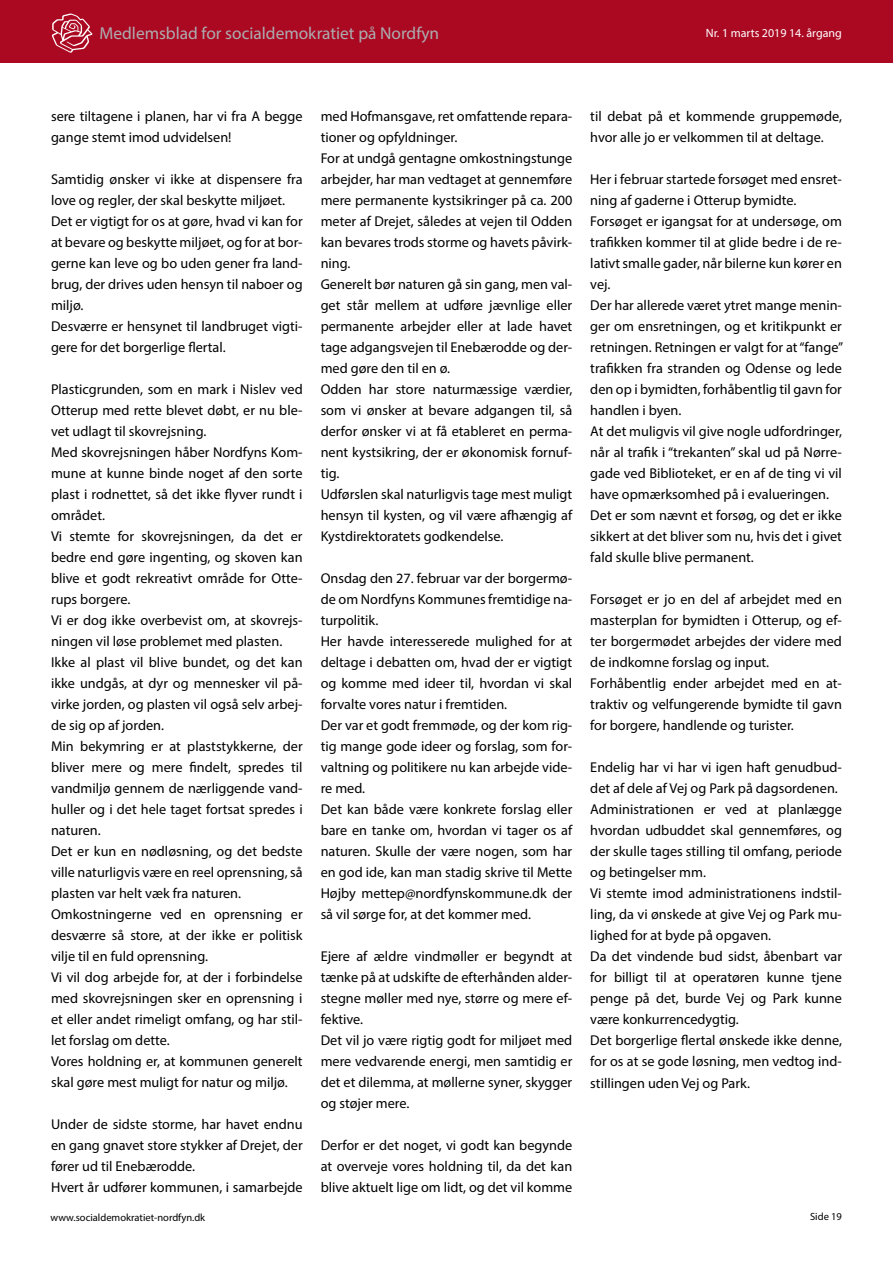
<style>
.page{position:relative;width:893px;height:1263px;background:#fff}
.page>*{position:absolute;margin:0;border:0;box-sizing:border-box;transform-origin:0 0}
.t1{font:17.25px "Myriad Pro";color:#acadb0}
.t2{font:14.25px/21px "Myriad Pro";color:#000}
.t3{font:12px "Myriad Pro";color:#fff}
.t4{font:10.5px "Myriad Pro";color:#000}
</style>
<div class="page">
<div style="left:0;top:0;width:893px;height:62px;background:#ab0822"></div>
<svg style="left:52px;top:13px;width:40px;height:39px"></svg>
<p class="t1" style="left:99px;top:22px;width:341px">Medlemsblad for socialdemokratiet på Nordfyn</p>
<p class="t3" style="left:706px;top:26px;width:138px">Nr. 1 marts 2019 14. årgang</p>
<p class="t2" style="left:51px;top:105px;width:253px">sere tiltagene i planen, har vi fra A begge gange stemt imod udvidelsen!</p>
<p class="t2" style="left:51px;top:168px;width:253px">Samtidig ønsker vi ikke at dispensere fra love og regler, der skal beskytte miljøet.<br>Det er vigtigt for os at gøre, hvad vi kan for at bevare og beskytte miljøet, og for at bor&shy;gerne kan leve og bo uden gener fra land&shy;brug, der drives uden hensyn til naboer og miljø.<br>Desværre er hensynet til landbruget vigti&shy;gere for det borgerlige flertal.</p>
<p class="t2" style="left:51px;top:378px;width:253px">Plasticgrunden, som en mark i Nislev ved Otterup med rette blevet døbt, er nu ble&shy;vet udlagt til skovrejsning.<br>Med skovrejsningen håber Nordfyns Kom&shy;mune at kunne binde noget af den sorte plast i rodnettet, så det ikke flyver rundt i området.<br>Vi stemte for skovrejsningen, da det er bedre end gøre ingenting, og skoven kan blive et godt rekreativt område for Otte&shy;rups borgere.<br>Vi er dog ikke overbevist om, at skovrejs&shy;ningen vil løse problemet med plasten.<br>Ikke al plast vil blive bundet, og det kan ikke undgås, at dyr og mennesker vil på&shy;virke jorden, og plasten vil også selv arbej&shy;de sig op af jorden.<br>Min bekymring er at plaststykkerne, der bliver mere og mere findelt, spredes til vandmiljø gennem de nærliggende vand&shy;huller og i det hele taget fortsat spredes i naturen.<br>Det er kun en nødløsning, og det bedste ville naturligvis være en reel oprensning, så plasten var helt væk fra naturen.<br>Omkostningerne ved en oprensning er desværre så store, at der ikke er politisk vilje til en fuld oprensning.<br>Vi vil dog arbejde for, at der i forbindelse med skovrejsningen sker en oprensning i et eller andet rimeligt omfang, og har stil&shy;let forslag om dette.<br>Vores holdning er, at kommunen generelt skal gøre mest muligt for natur og miljø.</p>
<p class="t2" style="left:51px;top:1113px;width:253px">Under de sidste storme, har havet endnu en gang gnavet store stykker af Drejet, der fører ud til Enebærodde.<br>Hvert år udfører kommunen, i samarbejde</p>
<p class="t2" style="left:321px;top:106px;width:253px">med Hofmansgave, ret omfattende repara&shy;tioner og opfyldninger.<br>For at undgå gentagne omkostningstunge arbejder, har man vedtaget at gennemføre mere permanente kystsikringer på ca. 200 meter af Drejet, således at vejen til Odden kan bevares trods storme og havets påvirk&shy;ning.<br>Generelt bør naturen gå sin gang, men val&shy;get står mellem at udføre jævnlige eller permanente arbejder eller at lade havet tage adgangsvejen til Enebærodde og der&shy;med gøre den til en ø.<br>Odden har store naturmæssige værdier, som vi ønsker at bevare adgangen til, så derfor ønsker vi at få etableret en perma&shy;nent kystsikring, der er økonomisk fornuf&shy;tig.<br>Udførslen skal naturligvis tage mest muligt hensyn til kysten, og vil være afhængig af Kystdirektoratets godkendelse.</p>
<p class="t2" style="left:321px;top:568px;width:253px">Onsdag den 27. februar var der borgermø&shy;de om Nordfyns Kommunes fremtidige na&shy;turpolitik.<br>Her havde interesserede mulighed for at deltage i debatten om, hvad der er vigtigt og komme med ideer til, hvordan vi skal forvalte vores natur i fremtiden.<br>Der var et godt fremmøde, og der kom rig&shy;tig mange gode ideer og forslag, som for&shy;valtning og politikere nu kan arbejde vide&shy;re med.<br>Det kan både være konkrete forslag eller bare en tanke om, hvordan vi tager os af naturen. Skulle der være nogen, som har en god ide, kan man stadig skrive til Mette Højby mettep@nordfynskommune.dk der så vil sørge for, at det kommer med.</p>
<p class="t2" style="left:321px;top:946px;width:253px">Ejere af ældre vindmøller er begyndt at tænke på at udskifte de efterhånden alder&shy;stegne møller med nye, større og mere ef&shy;fektive.<br>Det vil jo være rigtig godt for miljøet med mere vedvarende energi, men samtidig er det et dilemma, at møllerne syner, skygger og støjer mere.</p>
<p class="t2" style="left:321px;top:1135px;width:253px;text-align:justify">Derfor er det noget, vi godt kan begynde at overveje vores holdning til, da det kan blive aktuelt lige om lidt, og det vil komme</p>
<p class="t2" style="left:590px;top:106px;width:253px">til debat på et kommende gruppemøde, hvor alle jo er velkommen til at deltage.</p>
<p class="t2" style="left:590px;top:169px;width:254px">Her i februar startede forsøget med ensret&shy;ning af gaderne i Otterup bymidte.<br>Forsøget er igangsat for at undersøge, om trafikken kommer til at glide bedre i de re&shy;lativt smalle gader, når bilerne kun kører en vej.<br>Der har allerede været ytret mange menin&shy;ger om ensretningen, og et kritikpunkt er retningen. Retningen er valgt for at “fange” trafikken fra stranden og Odense og lede den op i bymidten, forhåbentlig til gavn for handlen i byen.<br>At det muligvis vil give nogle udfordringer, når al trafik i “trekanten” skal ud på Nørre&shy;gade ved Biblioteket, er en af de ting vi vil have opmærksomhed på i evalueringen.<br>Det er som nævnt et forsøg, og det er ikke sikkert at det bliver som nu, hvis det i givet fald skulle blive permanent.</p>
<p class="t2" style="left:590px;top:589px;width:253px">Forsøget er jo en del af arbejdet med en masterplan for bymidten i Otterup, og ef&shy;ter borgermødet arbejdes der videre med de indkomne forslag og input.<br>Forhåbentlig ender arbejdet med en at&shy;traktiv og velfungerende bymidte til gavn for borgere, handlende og turister.</p>
<p class="t2" style="left:590px;top:757px;width:253px">Endelig har vi har vi igen haft genudbud&shy;det af dele af Vej og Park på dagsordenen.<br>Administrationen er ved at planlægge hvordan udbuddet skal gennemføres, og der skulle tages stilling til omfang, periode og betingelser mm.<br>Vi stemte imod administrationens indstil&shy;ling, da vi ønskede at give Vej og Park mu&shy;lighed for at byde på opgaven.<br>Da det vindende bud sidst, åbenbart var for billigt til at operatøren kunne tjene penge på det, burde Vej og Park kunne være konkurrencedygtig.<br>Det borgerlige flertal ønskede ikke denne, for os at se gode løsning, men vedtog ind&shy;stillingen uden Vej og Park.</p>
<p class="t4" style="left:51px;top:1211px;width:156px">www.socialdemokratiet-nordfyn.dk</p>
<p class="t4" style="left:810px;top:1210px;width:33px">Side 19</p>
</div>
